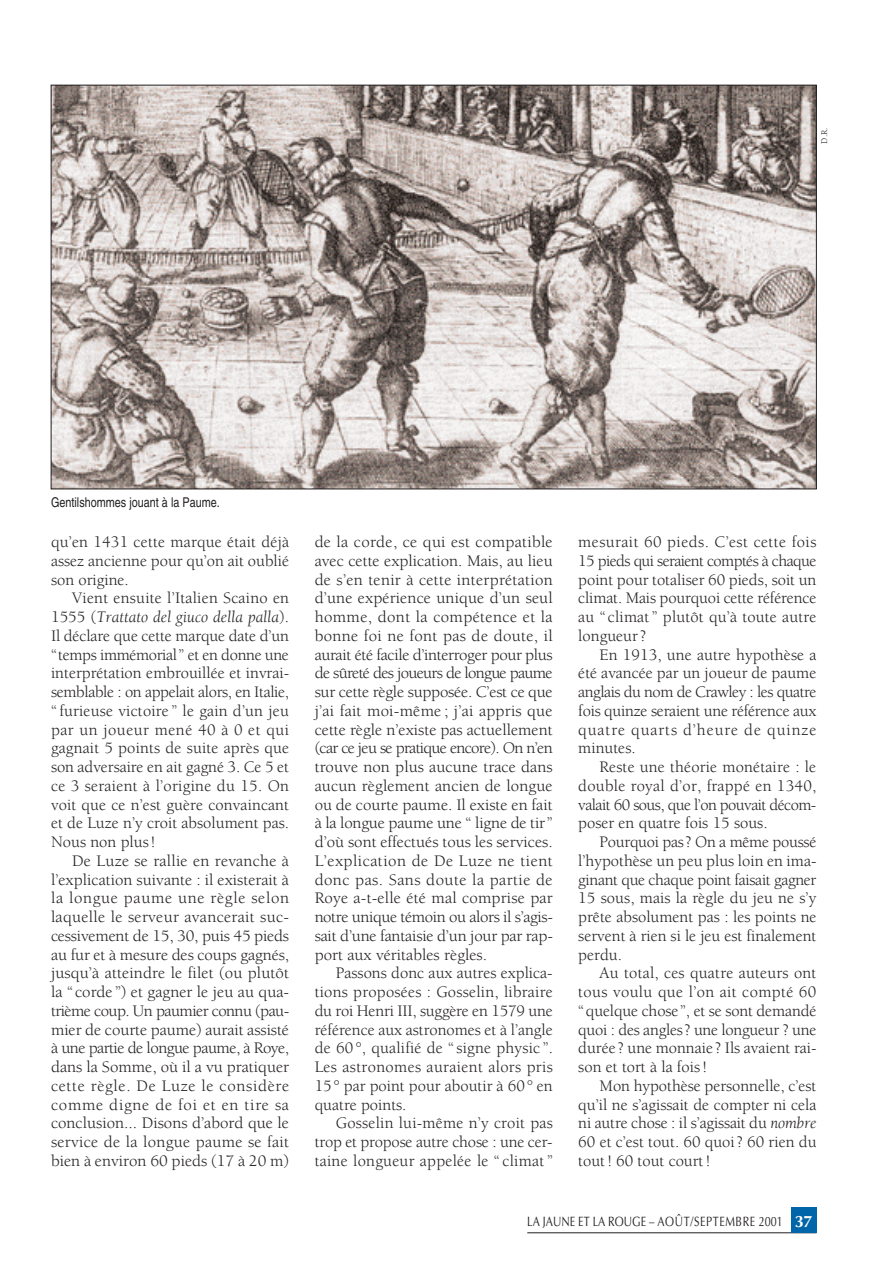
<style>
.page{position:relative;width:893px;height:1263px;background:#fff}
.page>*{position:absolute;margin:0;border:0;box-sizing:border-box;transform-origin:0 0}
.t1{font:16.5px/18.8px "Berkeley";color:#231f20;text-align:justify}
.t2{font:13.5px "Optima";color:#231f20;scale:.8 1}
.t3{font:condensed 13.5px "Helvetica";color:#231f20}
.t4{font:9px "Berkeley";color:#231f20}
.s1{font-style:italic}
.s2{font-weight:700;font-size:16.5px;color:#fff}
</style>
<div class="page">
<hr style="left:527px;top:1232px;width:289px;height:1px;background:#231f20">
<div style="left:791px;top:1208px;width:25px;height:25px;background:#0065a9"></div>
<img style="left:53px;top:87px;width:761px;height:400px">
<p class="t4" style="left:821px;top:144px;width:17px;rotate:-90deg">D.R.</p>
<p class="t3" style="left:51px;top:497px;width:170px">Gentilshommes jouant à la Paume.</p>
<p class="t1" style="left:51px;top:534px;width:240px">qu’en 1431 cette marque était déjà assez ancienne pour qu’on ait oublié son origine.</p>
<p class="t1" style="left:51px;top:590px;width:240px;text-indent:21px">Vient ensuite l’Italien Scaino en 1555 (<span class="s1">Trattato del giuco della palla</span>).<br>Il déclare que cette marque date d’un “temps immémorial” et en donne une interprétation embrouillée et invrai&shy;semblable : on appelait alors, en Italie, “ furieuse victoire ” le gain d’un jeu par un joueur mené 40 à 0 et qui gagnait 5 points de suite après que son adversaire en ait gagné 3. Ce 5 et ce 3 seraient à l’origine du 15. On voit que ce n’est guère convaincant et de Luze n’y croit absolument pas.<br>Nous non plus !</p>
<p class="t1" style="left:51px;top:853px;width:240px;text-indent:21px">De Luze se rallie en revanche à l’explication suivante : il existerait à la longue paume une règle selon laquelle le serveur avancerait suc&shy;cessivement de 15, 30, puis 45 pieds au fur et à mesure des coups gagnés, jusqu’à atteindre le filet (ou plutôt la “ corde ”) et gagner le jeu au qua&shy;trième coup. Un paumier connu (pau&shy;mier de courte paume) aurait assisté à une partie de longue paume, à Roye, dans la Somme, où il a vu pratiquer cette règle. De Luze le considère comme digne de foi et en tire sa conclusion... Disons d’abord que le service de la longue paume se fait bien à environ 60 pieds (17 à 20 m)</p>
<p class="t1" style="left:315px;top:534px;width:240px">de la corde, ce qui est compatible avec cette explication. Mais, au lieu de s’en tenir à cette interprétation d’une expérience unique d’un seul homme, dont la compétence et la bonne foi ne font pas de doute, il aurait été facile d’interroger pour plus de sûreté des joueurs de longue paume sur cette règle supposée. C’est ce que j’ai fait moi-même ; j’ai appris que cette règle n’existe pas actuellement (car ce jeu se pratique encore). On n’en trouve non plus aucune trace dans aucun règlement ancien de longue ou de courte paume. Il existe en fait à la longue paume une “ ligne de tir” d’où sont effectués tous les services.<br>L’explication de De Luze ne tient donc pas. Sans doute la partie de Roye a-t-elle été mal comprise par notre unique témoin ou alors il s’agis&shy;sait d’une fantaisie d’un jour par rap&shy;port aux véritables règles.</p>
<p class="t1" style="left:315px;top:965px;width:240px;text-indent:21px">Passons donc aux autres explica&shy;tions proposées : Gosselin, libraire du roi Henri III, suggère en 1579 une référence aux astronomes et à l’angle de 60 °, qualifié de “ signe physic ”.<br>Les astronomes auraient alors pris 15 ° par point pour aboutir à 60 ° en quatre points.</p>
<p class="t1" style="left:315px;top:1115px;width:240px;text-indent:21px">Gosselin lui-même n’y croit pas trop et propose autre chose : une cer&shy;taine longueur appelée le “ climat”</p>
<p class="t1" style="left:578px;top:534px;width:240px">mesurait 60 pieds. C’est cette fois 15 pieds qui seraient comptés à chaque point pour totaliser 60 pieds, soit un climat. Mais pourquoi cette référence au “ climat ” plutôt qu’à toute autre longueur?</p>
<p class="t1" style="left:578px;top:646px;width:240px;text-indent:21px">En 1913, une autre hypothèse a été avancée par un joueur de paume anglais du nom de Crawley : les quatre fois quinze seraient une référence aux quatre quarts d’heure de quinze minutes.</p>
<p class="t1" style="left:578px;top:759px;width:240px;text-indent:21px">Reste une théorie monétaire : le double royal d’or, frappé en 1340, valait 60 sous, que l’on pouvait décom&shy;poser en quatre fois 15 sous.</p>
<p class="t1" style="left:578px;top:834px;width:240px;text-indent:21px">Pourquoi pas? On a même poussé l’hypothèse un peu plus loin en ima&shy;ginant que chaque point faisait gagner 15 sous, mais la règle du jeu ne s’y prête absolument pas : les points ne servent à rien si le jeu est finalement perdu.</p>
<p class="t1" style="left:578px;top:965px;width:240px;text-indent:21px">Au total, ces quatre auteurs ont tous voulu que l’on ait compté 60 “quelque chose”, et se sont demandé quoi : des angles? une longueur ? une durée? une monnaie? Ils avaient rai&shy;son et tort à la fois !</p>
<p class="t1" style="left:578px;top:1078px;width:240px;text-indent:21px">Mon hypothèse personnelle, c’est qu’il ne s’agissait de compter ni cela ni autre chose : il s’agissait du <span class="s1">nombre </span>60 et c’est tout. 60 quoi ? 60 rien du tout! 60 tout court!</p>
<p class="t2" style="left:527px;top:1216px;width:358px">LA JAUNE ET LA ROUGE – AOÛT/SEPTEMBRE 2001 <span class="s2">37</span></p>
</div>
